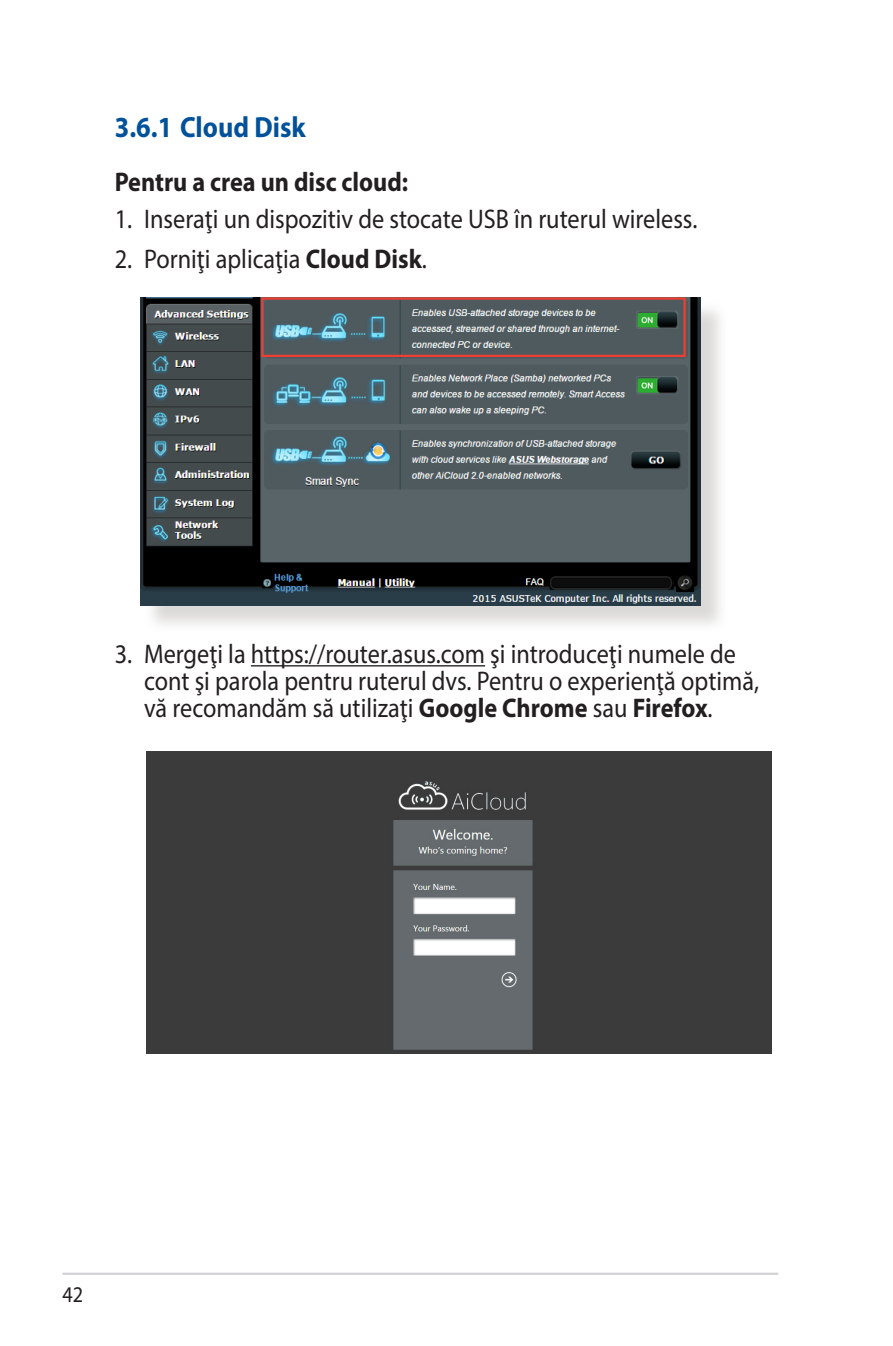
<style>
.page{position:relative;width:893px;height:1346px;background:#fff}
.page>*{position:absolute;margin:0;border:0;box-sizing:border-box;transform-origin:0 0}
.t1{font:700 29.25px "Myriad Pro";color:#01529a;scale:.9 1}
.t2{font:27px/27px "Myriad Pro";color:#231f20;scale:.9 1}
.t3{font:700 27px "Myriad Pro";color:#231f20;scale:.9 1}
.t4{font:22.5px "Myriad Pro";color:#231f20;scale:.9 1}
.s1{font-weight:700}
</style>
<div class="page">
<hr style="left:63px;top:1272px;width:715px;height:3px;background:#d1d2d4">
<hr style="left:251px;top:665px;width:234px;height:1px;background:#231f20">
<img style="left:147px;top:752px;width:625px;height:301px">
<div style="left:144px;top:301px;width:584px;height:332px;background:#cfcecb;opacity:.75"></div>
<img style="left:140px;top:297px;width:561px;height:308px">
<div style="left:261px;top:297px;width:425px;height:60px;border:2px solid #ee3e34"></div>
<p class="t1" style="left:115px;top:108px;width:214px">3.6.1 Cloud Disk</p>
<p class="t3" style="left:115px;top:165px;width:328px">Pentru a crea un disc cloud:</p>
<p class="t2" style="left:115px;top:205px;width:649px">1. Inseraţi un dispozitiv de stocate USB în ruterul wireless.</p>
<p class="t2" style="left:115px;top:245px;width:348px">2. Porniţi aplicaţia <span class="s1">Cloud Disk</span>.</p>
<p class="t2" style="left:144px;top:640px;width:685px;text-indent:-29px">3. Mergeţi la https://router.asus.com şi introduceţi numele de cont şi parola pentru ruterul dvs. Pentru o experienţă optimă, vă recomandăm să utilizaţi <span class="s1">Google Chrome</span> sau <span class="s1">Firefox</span>.</p>
<p class="t4" style="left:63px;top:1281px;width:25px">42</p>
</div>
